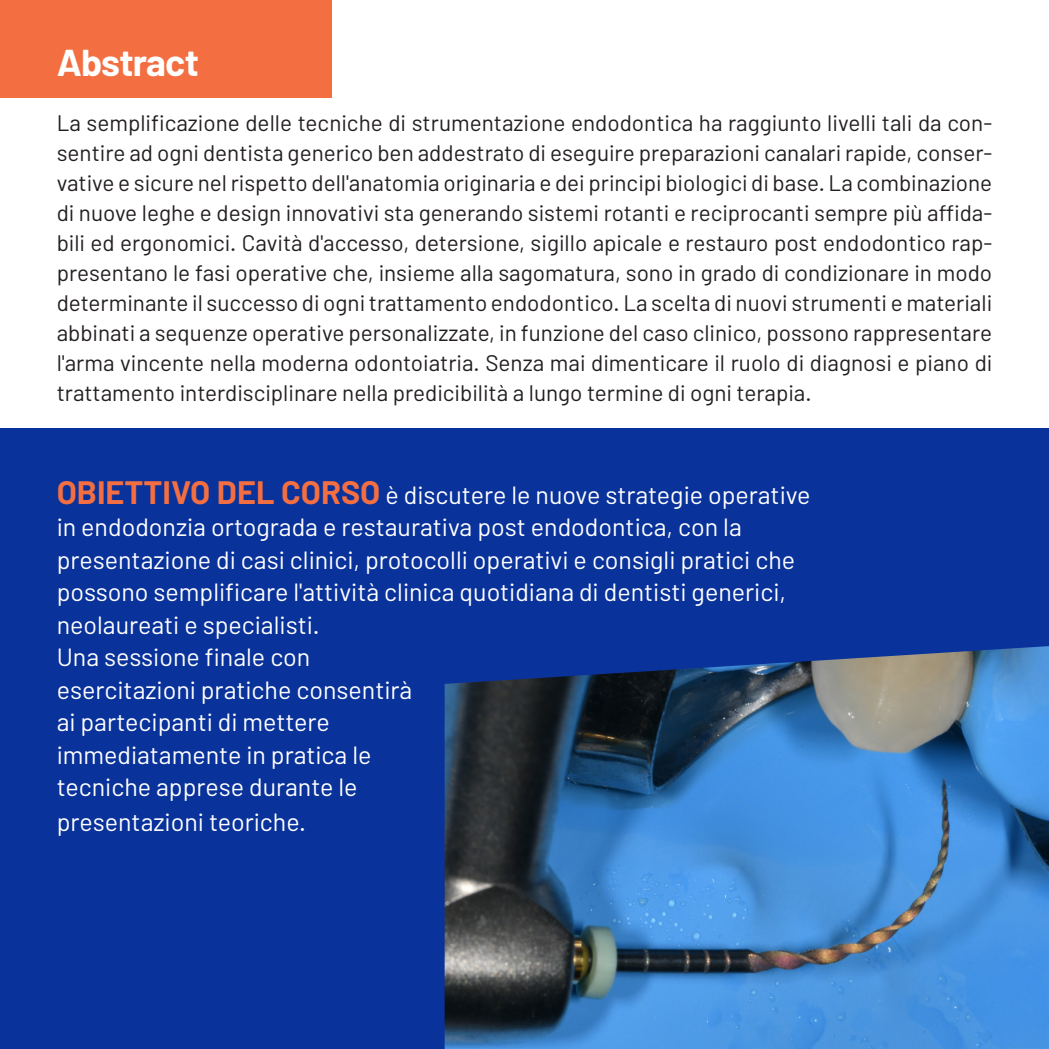
<style>
.page{position:relative;width:1049px;height:1049px;background:#fff}
.page>*{position:absolute;margin:0;border:0;box-sizing:border-box;transform-origin:0 0}
.t1{font:700 37.5px "Barlow";letter-spacing:-.02em;color:#fff}
.t2{font:25px/32.5px "Barlow";color:#fff}
.t3{font:22.5px/30px "Barlow";color:#231f20;text-align:justify}
.s1{font-weight:700;font-size:32.5px;color:#f36f42}
</style>
<div class="page">
<div style="left:0;top:429px;width:1049px;height:620px;background:#09329b"></div>
<img style="left:445px;top:646px;width:604px;height:403px">
<div style="left:0;top:0;width:332px;height:97px;background:#f36f42"></div>
<p class="t1" style="left:57px;top:40px;width:144px">Abstract</p>
<p class="t3" style="left:57px;top:107px;width:937px">La semplificazione delle tecniche di strumentazione endodontica ha raggiunto livelli tali da con&shy;sentire ad ogni dentista generico ben addestrato di eseguire preparazioni canalari rapide, conser&shy;vative e sicure nel rispetto dell'anatomia originaria e dei principi biologici di base. La combinazione di nuove leghe e design innovativi sta generando sistemi rotanti e reciprocanti sempre più affida&shy;bili ed ergonomici. Cavità d'accesso, detersione, sigillo apicale e restauro post endodontico rap&shy;presentano le fasi operative che, insieme alla sagomatura, sono in grado di condizionare in modo determinante il successo di ogni trattamento endodontico. La scelta di nuovi strumenti e materiali abbinati a sequenze operative personalizzate, in funzione del caso clinico, possono rappresentare l'arma vincente nella moderna odontoiatria. Senza mai dimenticare il ruolo di diagnosi e piano di trattamento interdisciplinare nella predicibilità a lungo termine di ogni terapia.</p>
<p class="t2" style="left:57px;top:478px;width:755px"><span class="s1">OBIETTIVO DEL CORSO</span> è discutere le nuove strategie operative in endodonzia ortograda e restaurativa post endodontica, con la presentazione di casi clinici, protocolli operativi e consigli pratici che possono semplificare l'attività clinica quotidiana di dentisti generici, neolaureati e specialisti.</p>
<p class="t2" style="left:57px;top:640px;width:255px">Una sessione finale con</p>
<p class="t2" style="left:57px;top:673px;width:357px">esercitazioni pratiche consentirà ai partecipanti di mettere immediatamente in pratica le tecniche apprese durante le</p>
<p class="t2" style="left:57px;top:805px;width:251px">presentazioni teoriche.</p>
</div>
